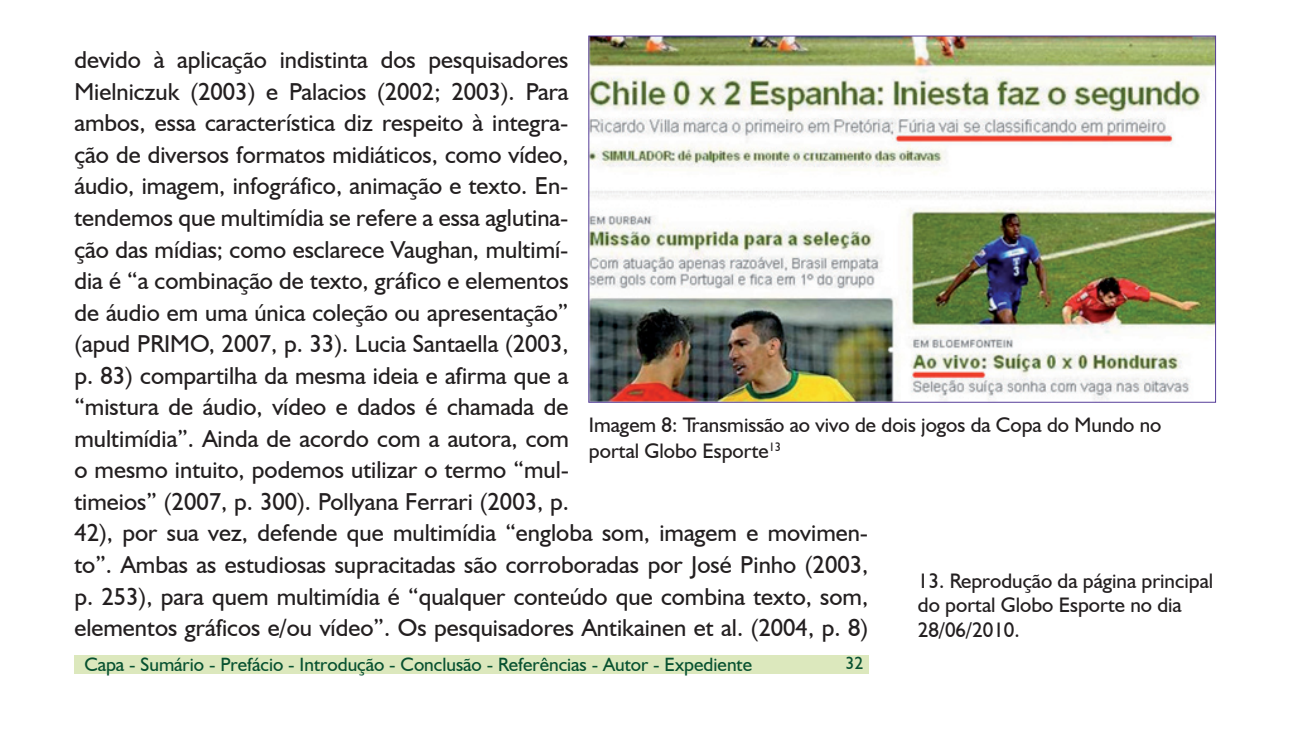
<style>
.page{position:relative;width:1290px;height:735px;background:#fff}
.page>*{position:absolute;margin:0;border:0;box-sizing:border-box;transform-origin:0 0}
.t1{font:24.5px/31.5px "Humanist 521 BT";color:#231f20}
.t2{font:21px/24.5px "Humanist 521 BT";color:#231f20}
.t3{font:19.25px "Humanist 521 BT";color:#075130}
.t4{font:17.5px "Humanist 521 BT";color:#075130}
</style>
<div class="page">
<img style="left:590px;top:38px;width:624px;height:362px">
<p class="t1" style="left:74px;top:44px;width:795px">devido à aplicação indistinta dos pesquisadores<br>Mielniczuk (2003) e Palacios (2002; 2003). Para<br>ambos, essa característica diz respeito à integra-<br>ção de diversos formatos midiáticos, como vídeo,<br>áudio, imagem, infográfico, animação e texto. En-<br>tendemos que multimídia se refere a essa aglutina-<br>ção das mídias; como esclarece Vaughan, multimí-<br>dia é “a combinação de texto, gráfico e elementos<br>de áudio em uma única coleção ou apresentação”<br>(apud PRIMO, 2007, p. 33). Lucia Santaella (2003,<br>p. 83) compartilha da mesma ideia e afirma que a<br>“mistura de áudio, vídeo e dados é chamada de<br>multimídia”. Ainda de acordo com a autora, com<br>o mesmo intuito, podemos utilizar o termo “mul-<br>timeios” (2007, p. 300). Pollyana Ferrari (2003, p.<br>42), por sua vez, defende que multimídia “engloba som, imagem e movimen&shy;to”. Ambas as estudiosas supracitadas são corroboradas por José Pinho (2003, p. 253), para quem multimídia é “qualquer conteúdo que combina texto, som, elementos gráficos e/ou vídeo”. Os pesquisadores Antikainen et al. (2004, p. 8)</p>
<p class="t2" style="left:589px;top:412px;width:574px;line-height:25.2px">Imagem 8: Transmissão ao vivo de dois jogos da Copa do Mundo no portal Globo Esporte<sup>13</sup></p>
<p class="t2" style="left:918px;top:567px;width:297px">13. Reprodução da página principal do portal Globo Esporte no dia<br>28/06/2010.</p>
<p class="t3" style="left:84px;top:652px;width:669px">Capa - Sumário - Prefácio - Introdução - Conclusão - Referências - Autor - Expediente</p>
<p class="t4" style="left:845px;top:652px;width:19px">32</p>
</div>
